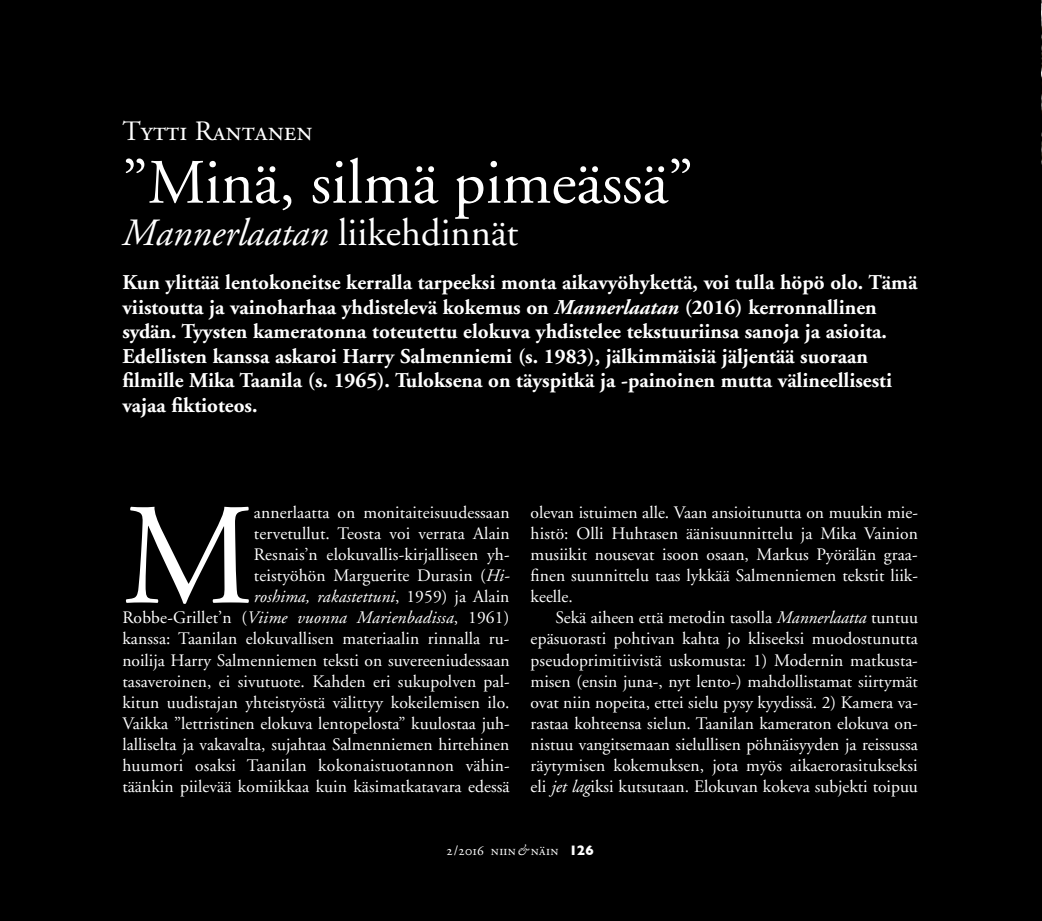
<style>
.page{position:relative;width:1042px;height:921px;background:#fff}
.page>*{position:absolute;margin:0;border:0;box-sizing:border-box;transform-origin:0 0}
.t1{font:144.2px "Adobe Garamond";color:#fff}
.t2{font:63px "Adobe Garamond";color:#fff}
.t3{font:italic 38.5px "Adobe Garamond";color:#fff}
.t4{font:28px "Adobe Garamond Regular SC";color:#fff}
.t5{font:700 21px/24.5px "Adobe Garamond";color:#fff}
.t6{font:17.5px/21px "Adobe Garamond";letter-spacing:.005em;color:#fff;text-align:justify}
.t7{font:14px "Adobe Garamond Regular SC";letter-spacing:.02em;color:#fff}
.s1{font-style:normal}
.s2{font-style:italic}
.s3{font-family:"Adobe Garamond";font-style:italic}
.s4{font-family:"Gill Sans";font-weight:700}
</style>
<div class="page">
<div style="left:0;top:0;width:1042px;height:920px;background:#000"></div>
<img style="left:1041px;top:0;width:1px;height:165px">
<h3 class="t4" style="left:122px;top:116px;width:192px">Tytti Rantanen</h3>
<h2 class="t2" style="left:122px;top:149px;width:572px">”Minä, silmä pimeässä”</h2>
<h3 class="t3" style="left:122px;top:212px;width:397px">Mannerlaatan <span class="s1">liikehdinnät</span></h3>
<p class="t5" style="left:122px;top:270px;width:796px">Kun ylittää lentokoneitse kerralla tarpeeksi monta aikavyöhykettä, voi tulla höpö olo. Tämä viistoutta ja vainoharhaa yhdistelevä kokemus on <span class="s2">Mannerlaatan</span> (2016) kerronnallinen sydän. Tyysten kameratonna toteutettu elokuva yhdistelee tekstuuriinsa sanoja ja asioita.<br>Edellisten kanssa askaroi Harry Salmenniemi (s. 1983), jälkimmäisiä jäljentää suoraan filmille Mika Taanila (s. 1965). Tuloksena on täyspitkä ja -painoinen mutta välineellisesti vajaa fiktioteos.</p>
<p class="t6" style="left:122px;top:502px;width:389px;text-align:right">annerlaatta on monitaiteisuudessaan<br>tervetullut. Teosta voi verrata Alain<br>Resnais’n elokuvallis-kirjalliseen yh-<br>teistyöhön Marguerite Durasin (<span class="s2">Hi-<br>roshima, rakastettuni</span>, 1959) ja Alain<br>Robbe-Grillet’n (<span class="s2">Viime vuonna Marienbadissa</span>, 1961) kanssa: Taanilan elokuvallisen materiaalin rinnalla ru&shy;noilija Harry Salmenniemen teksti on suvereeniudessaan tasaveroinen, ei sivutuote. Kahden eri sukupolven pal&shy;kitun uudistajan yhteistyöstä välittyy kokeilemisen ilo.<br>Vaikka ”lettristinen elokuva lentopelosta” kuulostaa juh&shy;lalliselta ja vakavalta, sujahtaa Salmenniemen hirtehinen huumori osaksi Taanilan kokonaistuotannon vähin&shy;täänkin piilevää komiikkaa kuin käsimatkatavara edessä</p>
<p class="t6" style="left:531px;top:502px;width:389px">olevan istuimen alle. Vaan ansioitunutta on muukin mie&shy;histö: Olli Huhtasen äänisuunnittelu ja Mika Vainion musiikit nousevat isoon osaan, Markus Pyörälän graa&shy;finen suunnittelu taas lykkää Salmenniemen tekstit liik&shy;keelle.</p>
<h1 class="t1" style="left:122px;top:479px;width:133px">M</h1>
<p class="t6" style="left:531px;top:607px;width:389px;text-indent:25px">Sekä aiheen että metodin tasolla <span class="s2">Mannerlaatta</span> tuntuu epäsuorasti pohtivan kahta jo kliseeksi muodostunutta pseudoprimitiivistä uskomusta: 1) Modernin matkusta&shy;misen (ensin juna-, nyt lento-) mahdollistamat siirtymät ovat niin nopeita, ettei sielu pysy kyydissä. 2) Kamera va&shy;rastaa kohteensa sielun. Taanilan kameraton elokuva on&shy;nistuu vangitsemaan sielullisen pöhnäisyyden ja reissussa räytymisen kokemuksen, jota myös aikaerorasitukseksi eli <span class="s2">jet lag</span>iksi kutsutaan. Elokuvan kokeva subjekti toipuu</p>
<p class="t7" style="left:447px;top:842px;width:149px">2/2016 niin<span class="s3">&amp;</span> näin <span class="s4">126</span></p>
</div>
